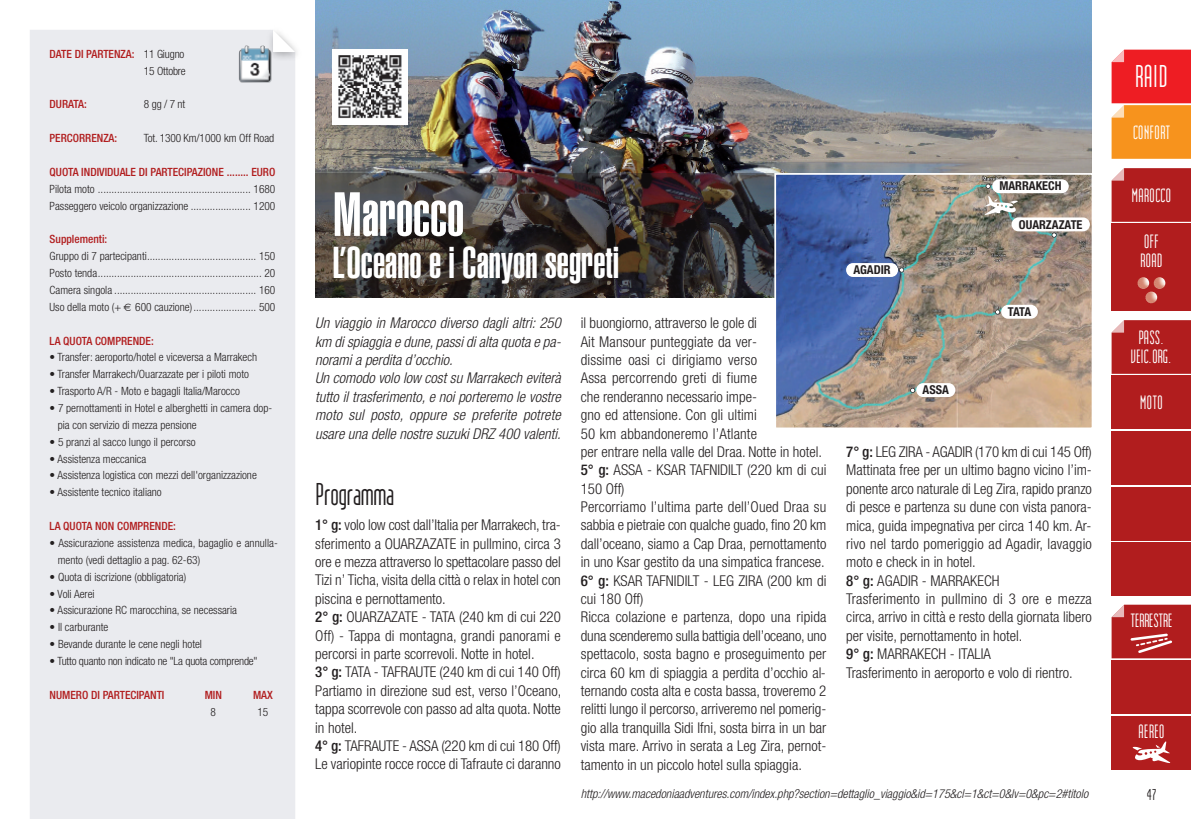
<style>
.page{position:relative;width:1191px;height:819px;background:#fff}
.page>*{position:absolute;margin:0;border:0;box-sizing:border-box;transform-origin:0 0}
.t1{font:900 extra-condensed 61.25px "Helvetica";color:#fff}
.t2{font:900 extra-condensed 43.75px "Helvetica";color:#fff}
.t3{font:31.5px "Assistent";color:#231f20}
.t4{font:31.5px "Assistent";color:#fff}
.t5{font:19.25px/19.2px "Assistent";color:#fff}
.t6{font:19.25px/19.2px "Assistent";letter-spacing:-.02em;color:#fff;text-align:center}
.t7{font:15.75px "Assistent";color:#231f20}
.t8{font:300 condensed 14.88px/18.4px "Helvetica Neue";color:#231f20}
.t9{font:italic 300 condensed 14.88px/18.4px "Helvetica Neue";color:#231f20}
.t10{font:italic 300 condensed 12.25px "Helvetica Neue";color:#231f20}
.t11{font:700 condensed 12.25px "Helvetica Neue";color:#231f20}
.t12{font:300 condensed 11.38px/16.8px "Helvetica Neue";color:#231f20}
.t13{font:500 condensed 11.38px "Helvetica Neue";color:#b11d1e}
.s1{font-weight:500;color:#b11d1e}
.s2{font-weight:500}
</style>
<div class="page">
<div style="left:30px;top:30px;width:265px;height:789px;background:#eaebef"></div>
<img style="left:263px;top:30px;width:34px;height:36px">
<svg style="left:273px;top:30px;width:22px;height:22px"></svg>
<img style="left:315px;top:0;width:776px;height:173px">
<div style="left:315px;top:173px;width:776px;height:124px;background:#231f20;opacity:.4"></div>
<img style="left:332px;top:50px;width:75px;height:74px">
<div style="left:1111px;top:375px;width:80px;height:54px;background:#b11d1e"></div>
<div style="left:1111px;top:431px;width:80px;height:54px;background:#b11d1e"></div>
<div style="left:1111px;top:486px;width:80px;height:54px;background:#b11d1e"></div>
<div style="left:1111px;top:542px;width:80px;height:53px;background:#b11d1e"></div>
<div style="left:1111px;top:660px;width:80px;height:53px;background:#b11d1e"></div>
<div style="left:1111px;top:715px;width:80px;height:54px;background:#b11d1e"></div>
<svg style="left:1111px;top:320px;width:80px;height:54px;background:#b42627"></svg>
<svg style="left:1111px;top:604px;width:80px;height:54px;background:#b93435"></svg>
<div style="left:1111px;top:224px;width:80px;height:87px;background:#b11d1e"></div>
<svg style="left:1111px;top:168px;width:80px;height:54px;background:#b42627"></svg>
<img style="left:777px;top:176px;width:313px;height:250px">
<div style="left:774px;top:173px;width:319px;height:256px;border:2px solid #fff"></div>
<svg style="left:1111px;top:50px;width:80px;height:109px;background:#f3622e"></svg>
<svg style="left:1137px;top:277px;width:28px;height:26px"></svg>
<svg style="left:1132px;top:741px;width:38px;height:22px"></svg>
<img style="left:235px;top:45px;width:40px;height:39px">
<div style="left:1011px;top:217px;width:79px;height:14px;background:#fff;border-radius:7px"></div>
<div style="left:1001px;top:305px;width:36px;height:14px;background:#fff;border-radius:7px"></div>
<div style="left:846px;top:263px;width:52px;height:14px;background:#fff;border-radius:7px"></div>
<svg style="left:1051px;top:232px;width:5px;height:5px"></svg>
<svg style="left:995px;top:309px;width:5px;height:5px"></svg>
<div style="left:916px;top:383px;width:39px;height:14px;background:#fff;border-radius:7px"></div>
<svg style="left:910px;top:388px;width:5px;height:5px"></svg>
<div style="left:992px;top:179px;width:76px;height:14px;background:#fff;border-radius:7px"></div>
<svg style="left:985px;top:184px;width:5px;height:5px"></svg>
<svg style="left:899px;top:267px;width:5px;height:5px"></svg>
<svg style="left:984px;top:196px;width:33px;height:19px"></svg>
<svg style="left:124px;top:303px;width:7px;height:8px"></svg>
<p class="t12" style="left:50px;top:46px;width:138px;text-align:right"><span class="s1">DATE DI PARTENZA:</span> 11 Giugno<br>15 Ottobre</p>
<p class="t13" style="left:50px;top:100px;width:39px">DURATA:</p>
<p class="t12" style="left:144px;top:97px;width:43px">8gg/7nt</p>
<p class="t13" style="left:50px;top:134px;width:69px">PERCORRENZA:</p>
<p class="t12" style="left:144px;top:131px;width:132px">Tot. 1300 Km/1000 km Off Road</p>
<p class="t13" style="left:50px;top:168px;width:227px">QUOTA INDIVIDUALE DI PARTECIPAZIONE ........ EURO</p>
<p class="t12" style="left:50px;top:181px;width:227px">Pilota moto ........................................................ 1680<br>Passeggero veicolo organizzazione ...................... 1200</p>
<p class="t13" style="left:50px;top:235px;width:59px">Supplementi:</p>
<p class="t12" style="left:50px;top:249px;width:227px;text-align:justify">Gruppo di 7 partecipanti........................................ 150<br>Posto tenda............................................................ 20<br>Camera singola .................................................... 160<br>Uso della moto (+ 600 cauzione)....................... 500</p>
<p class="t13" style="left:50px;top:336px;width:106px">LA QUOTA COMPRENDE:</p>
<p class="t12" style="left:50px;top:350px;width:209px">• Transfer: aeroporto/hotel e viceversa a Marrakech</p>
<p class="t12" style="left:50px;top:367px;width:201px">• Transfer Marrakech/Ouarzazate per i piloti moto</p>
<p class="t12" style="left:50px;top:383px;width:192px">• Trasporto A/R - Moto e bagagli Italia/Marocco</p>
<p class="t12" style="left:58px;top:400px;width:216px;text-indent:-8px">• 7 pernottamenti in Hotel e alberghetti in camera dop&shy;pia con servizio di mezza pensione</p>
<p class="t12" style="left:50px;top:434px;width:148px">• 5 pranzi al sacco lungo il percorso</p>
<p class="t12" style="left:50px;top:451px;width:98px">• Assistenza meccanica</p>
<p class="t12" style="left:50px;top:468px;width:209px">• Assistenza logistica con mezzi dell'organizzazione</p>
<p class="t12" style="left:50px;top:485px;width:114px">• Assistente tecnico italiano</p>
<p class="t13" style="left:50px;top:522px;width:128px">LA QUOTA NON COMPRENDE:</p>
<p class="t12" style="left:58px;top:535px;width:222px;text-indent:-8px">• Assicurazione assistenza medica, bagaglio e annulla&shy;mento (vedi dettaglio a pag. 62-63)</p>
<p class="t12" style="left:50px;top:569px;width:138px">• Quota di iscrizione (obbligatoria)</p>
<p class="t12" style="left:50px;top:586px;width:47px">• Voli Aerei</p>
<p class="t12" style="left:50px;top:603px;width:189px">• Assicurazione RC marocchina, se necessaria</p>
<p class="t12" style="left:50px;top:619px;width:60px">• Il carburante</p>
<p class="t12" style="left:50px;top:636px;width:154px">• Bevande durante le cene negli hotel</p>
<p class="t12" style="left:50px;top:653px;width:209px">• Tutto quanto non indicato ne "La quota comprende"</p>
<p class="t13" style="left:50px;top:690px;width:116px">NUMERO DI PARTECIPANTI</p>
<p class="t13" style="left:205px;top:690px;width:19px">MIN</p>
<p class="t13" style="left:253px;top:690px;width:21px">MAX</p>
<p class="t12" style="left:211px;top:704px;width:7px">8</p>
<p class="t12" style="left:258px;top:704px;width:12px">15</p>
<h1 class="t1" style="left:332px;top:192px;width:133px">Marocco</h1>
<h2 class="t2" style="left:332px;top:247px;width:288px">L’Oceano e i Canyon segreti</h2>
<p class="t9" style="left:315px;top:315px;width:247px">Un viaggio in Marocco diverso dagli altri: 250 km di spiaggia e dune, passi di alta quota e pa&shy;norami a perdita d’occhio.<br>Un comodo volo low cost su Marrakech eviterà tutto il trasferimento, e noi porteremo le vostre moto sul posto, oppure se preferite potrete usare una delle nostre suzuki DRZ 400 valenti.</p>
<h3 class="t3" style="left:315px;top:475px;width:80px">Programma</h3>
<p class="t8" style="left:315px;top:517px;width:248px"><span class="s2">1° g:</span> volo low cost dall’Italia per Marrakech, tra&shy;sferimento a OUARZAZATE in pullmino, circa 3 ore e mezza attraverso lo spettacolare passo del Tizi n’ Ticha, visita della città o relax in hotel con piscina e pernottamento.<br><span class="s2">2° g:</span> OUARZAZATE - TATA (240 km di cui 220<br>Off) - Tappa di montagna, grandi panorami e percorsi in parte scorrevoli. Notte in hotel.<br><span class="s2">3° g:</span> TATA - TAFRAUTE (240 km di cui 140 Off)<br>Partiamo in direzione sud est, verso l’Oceano, tappa scorrevole con passo ad alta quota. Notte in hotel.<br><span class="s2">4° g:</span> TAFRAUTE - ASSA (220 km di cui 180 Off)<br>Le variopinte rocce rocce di Tafraute ci daranno</p>
<p class="t8" style="left:581px;top:315px;width:247px">il buongiorno, attraverso le gole di<br>Ait Mansour punteggiate da ver-<br>dissime oasi ci dirigiamo verso<br>Assa percorrendo greti di fiume<br>che renderanno necessario impe-<br>gno ed attensione. Con gli ultimi<br>50 km abbandoneremo l’Atlante<br>per entrare nella valle del Draa. Notte in hotel.<br><span class="s2">5° g:</span> ASSA - KSAR TAFNIDILT (220 km di cui 150 Off)<br>Percorriamo l’ultima parte dell’Oued Draa su sabbia e pietraie con qualche guado, fino 20 km dall’oceano, siamo a Cap Draa, pernottamento in uno Ksar gestito da una simpatica francese.<br><span class="s2">6° g:</span> KSAR TAFNIDILT - LEG ZIRA (200 km di cui 180 Off)<br>Ricca colazione e partenza, dopo una ripida duna scenderemo sulla battigia dell’oceano, uno spettacolo, sosta bagno e proseguimento per circa 60 km di spiaggia a perdita d’occhio al&shy;ternando costa alta e costa bassa, troveremo 2 relitti lungo il percorso, arriveremo nel pomerig&shy;gio alla tranquilla Sidi Ifni, sosta birra in un bar vista mare. Arrivo in serata a Leg Zira, pernot&shy;tamento in un piccolo hotel sulla spiaggia.</p>
<p class="t11" style="left:999px;top:181px;width:64px">MARRAKECH</p>
<p class="t11" style="left:853px;top:265px;width:39px">AGADIR</p>
<p class="t11" style="left:922px;top:385px;width:28px">ASSA</p>
<p class="t11" style="left:1019px;top:220px;width:65px">OUARZAZATE</p>
<p class="t11" style="left:1007px;top:307px;width:25px">TATA</p>
<p class="t8" style="left:846px;top:444px;width:247px"><span class="s2">7° g:</span> LEG ZIRA - AGADIR (170 km di cui 145 Off)<br>Mattinata free per un ultimo bagno vicino l’im&shy;ponente arco naturale di Leg Zira, rapido pranzo di pesce e partenza su dune con vista panora&shy;mica, guida impegnativa per circa 140 km. Ar&shy;rivo nel tardo pomeriggio ad Agadir, lavaggio moto e check in in hotel.<br><span class="s2">8° g:</span> AGADIR - MARRAKECH<br>Trasferimento in pullmino di 3 ore e mezza circa, arrivo in città e resto della giornata libero per visite, pernottamento in hotel.<br><span class="s2">9° g:</span> MARRAKECH - ITALIA<br>Trasferimento in aeroporto e volo di rientro.</p>
<p class="t10" style="left:580px;top:789px;width:509px">http://www.macedoniaadventures.com/index.php?section=dettaglio_viaggio&amp;id=175&amp;cl=1&amp;ct=0&amp;lv=0&amp;pc=2#titolo</p>
<h3 class="t4" style="left:1135px;top:58px;width:34px">RAID</h3>
<p class="t5" style="left:1132px;top:122px;width:39px">CONFORT</p>
<p class="t5" style="left:1131px;top:185px;width:41px">MAROCCO</p>
<p class="t5" style="left:1140px;top:232px;width:24px">OFF<br>ROAD</p>
<p class="t6" style="left:1130px;top:328px;width:43px">PASS.<br>VEIC.ORG.</p>
<p class="t5" style="left:1139px;top:393px;width:25px">MOTO</p>
<p class="t6" style="left:1130px;top:610px;width:44px">TERRESTRE</p>
<p class="t5" style="left:1138px;top:721px;width:28px">AEREO</p>
<p class="t7" style="left:1146px;top:784px;width:11px">47</p>
</div>
